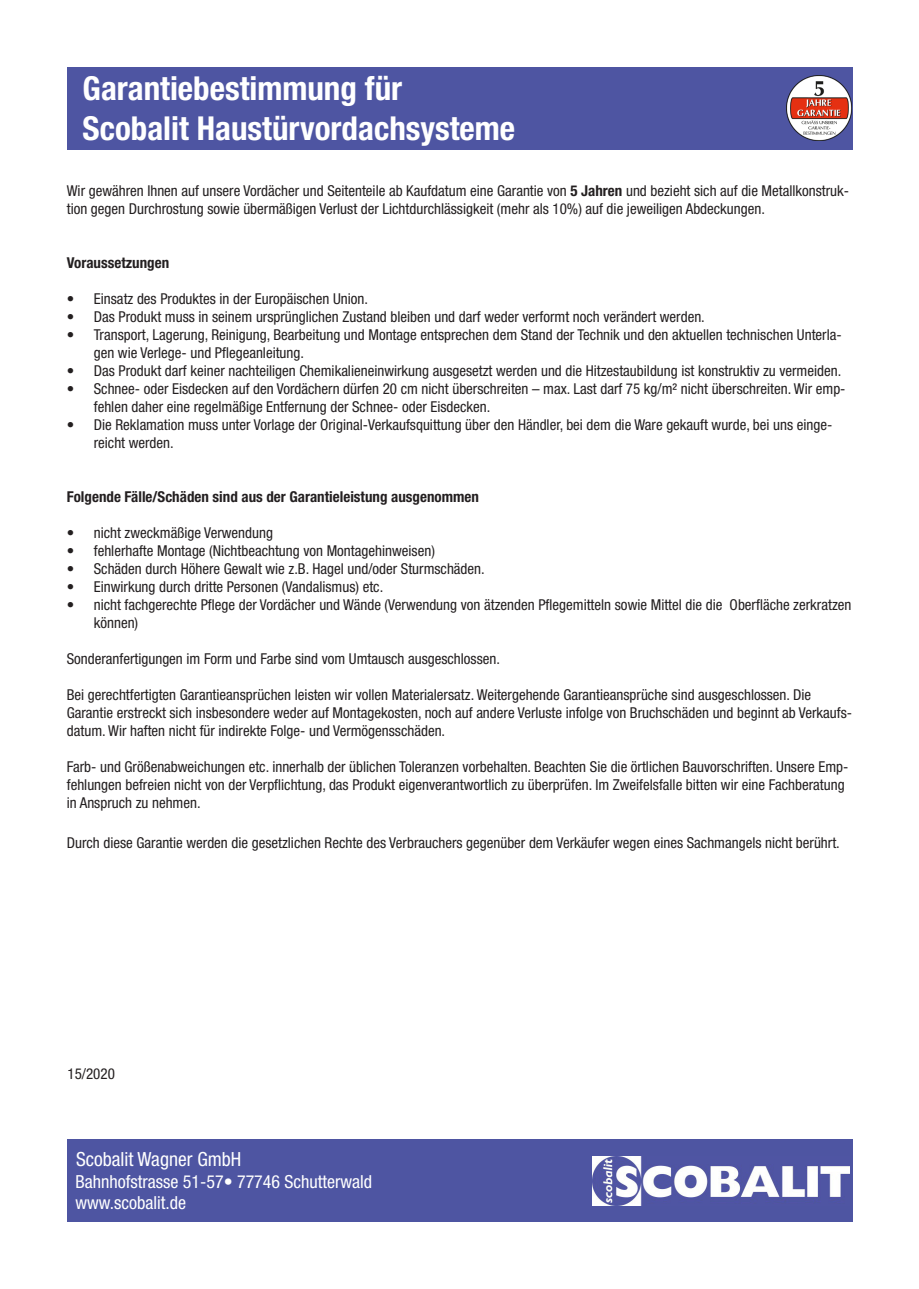
<style>
.page{position:relative;width:919px;height:1289px;background:#fff}
.page>*{position:absolute;margin:0;border:0;box-sizing:border-box;transform-origin:0 0}
.t1{font:700 condensed 33px "Helvetica Neue LT Pro";color:#fff}
.t2{font:condensed 19.5px "Helvetica Neue LT Pro";color:#fff}
.t3{font:condensed 18px "Helvetica Neue LT Pro";color:#fff}
.t4{font:condensed 15px/18px "Helvetica Neue LT Pro";color:#231f20}
.t5{font:700 condensed 15px "Helvetica Neue LT Pro";color:#231f20}
.s1{font-weight:700}
</style>
<div class="page">
<div style="left:67px;top:67px;width:785px;height:83px;background:#4e55a2"></div>
<img style="left:786px;top:76px;width:65px;height:65px">
<div style="left:67px;top:1139px;width:785px;height:83px;background:#4e55a2"></div>
<img style="left:592px;top:1156px;width:256px;height:49px">
<p class="t1" style="left:83px;top:69px;width:321px">Garantiebestimmung für</p>
<p class="t1" style="left:83px;top:109px;width:434px">Scobalit Haustürvordachsysteme</p>
<p class="t4" style="left:67px;top:181px;width:783px">Wir gewähren Ihnen auf unsere Vordächer und Seitenteile ab Kaufdatum eine Garantie von <span class="s1">5 Jahren</span> und bezieht sich auf die Metallkonstruk&shy;tion gegen Durchrostung sowie übermäßigen Verlust der Lichtdurchlässigkeit (mehr als 10%) auf die jeweiligen Abdeckungen.</p>
<p class="t5" style="left:67px;top:254px;width:104px">Voraussetzungen</p>
<p class="t4" style="left:67px;top:289px;width:303px">• Einsatz des Produktes in der Europäischen Union.</p>
<p class="t4" style="left:67px;top:307px;width:639px">• Das Produkt muss in seinem ursprünglichen Zustand bleiben und darf weder verformt noch verändert werden.</p>
<p class="t4" style="left:94px;top:325px;width:749px;text-indent:-27px">• Transport, Lagerung, Reinigung, Bearbeitung und Montage entsprechen dem Stand der Technik und den aktuellen technischen Unterla&shy;gen wie Verlege- und Pflegeanleitung.</p>
<p class="t4" style="left:67px;top:361px;width:776px">• Das Produkt darf keiner nachteiligen Chemikalieneinwirkung ausgesetzt werden und die Hitzestaubildung ist konstruktiv zu vermeiden.</p>
<p class="t4" style="left:94px;top:379px;width:753px;text-indent:-27px">• Schnee- oder Eisdecken auf den Vordächern dürfen 20 cm nicht überschreiten – max. Last darf 75 kg/m² nicht überschreiten. Wir emp&shy;fehlen daher eine regelmäßige Entfernung der Schnee- oder Eisdecken.</p>
<p class="t4" style="left:94px;top:415px;width:740px;text-indent:-27px">• Die Reklamation muss unter Vorlage der Original-Verkaufsquittung über den Händler, bei dem die Ware gekauft wurde, bei uns einge&shy;reicht werden.</p>
<p class="t5" style="left:67px;top:488px;width:413px">Folgende Fälle/Schäden sind aus der Garantieleistung ausgenommen</p>
<p class="t4" style="left:67px;top:523px;width:208px">• nicht zweckmäßige Verwendung</p>
<p class="t4" style="left:67px;top:541px;width:369px">• fehlerhafte Montage (Nichtbeachtung von Montagehinweisen)</p>
<p class="t4" style="left:67px;top:559px;width:419px">• Schäden durch Höhere Gewalt wie z.B. Hagel und/oder Sturmschäden.</p>
<p class="t4" style="left:67px;top:577px;width:318px">• Einwirkung durch dritte Personen (Vandalismus) etc.</p>
<p class="t4" style="left:94px;top:595px;width:759px;text-indent:-27px">• nicht fachgerechte Pflege der Vordächer und Wände (Verwendung von ätzenden Pflegemitteln sowie Mittel die die Oberfläche zerkratzen können)</p>
<p class="t4" style="left:67px;top:649px;width:435px">Sonderanfertigungen im Form und Farbe sind vom Umtausch ausgeschlossen.</p>
<p class="t4" style="left:67px;top:685px;width:786px">Bei gerechtfertigten Garantieansprüchen leisten wir vollen Materialersatz. Weitergehende Garantieansprüche sind ausgeschlossen. Die<br>Garantie erstreckt sich insbesondere weder auf Montagekosten, noch auf andere Verluste infolge von Bruchschäden und beginnt ab Verkaufs&shy;datum. Wir haften nicht für indirekte Folge- und Vermögensschäden.</p>
<p class="t4" style="left:67px;top:757px;width:783px">Farb- und Größenabweichungen etc. innerhalb der üblichen Toleranzen vorbehalten. Beachten Sie die örtlichen Bauvorschriften. Unsere Emp&shy;fehlungen befreien nicht von der Verpflichtung, das Produkt eigenverantwortlich zu überprüfen. Im Zweifelsfalle bitten wir eine Fachberatung in Anspruch zu nehmen.</p>
<p class="t4" style="left:67px;top:833px;width:774px">Durch diese Garantie werden die gesetzlichen Rechte des Verbrauchers gegenüber dem Verkäufer wegen eines Sachmangels nicht berührt.</p>
<p class="t4" style="left:67px;top:1063px;width:49px">15/2020</p>
<p class="t2" style="left:76px;top:1147px;width:167px">Scobalit Wagner GmbH</p>
<p class="t3" style="left:75px;top:1170px;width:298px">Bahnhofstrasse 51-57• 77746 Schutterwald</p>
<p class="t3" style="left:75px;top:1192px;width:112px">www.scobalit.de</p>
</div>
